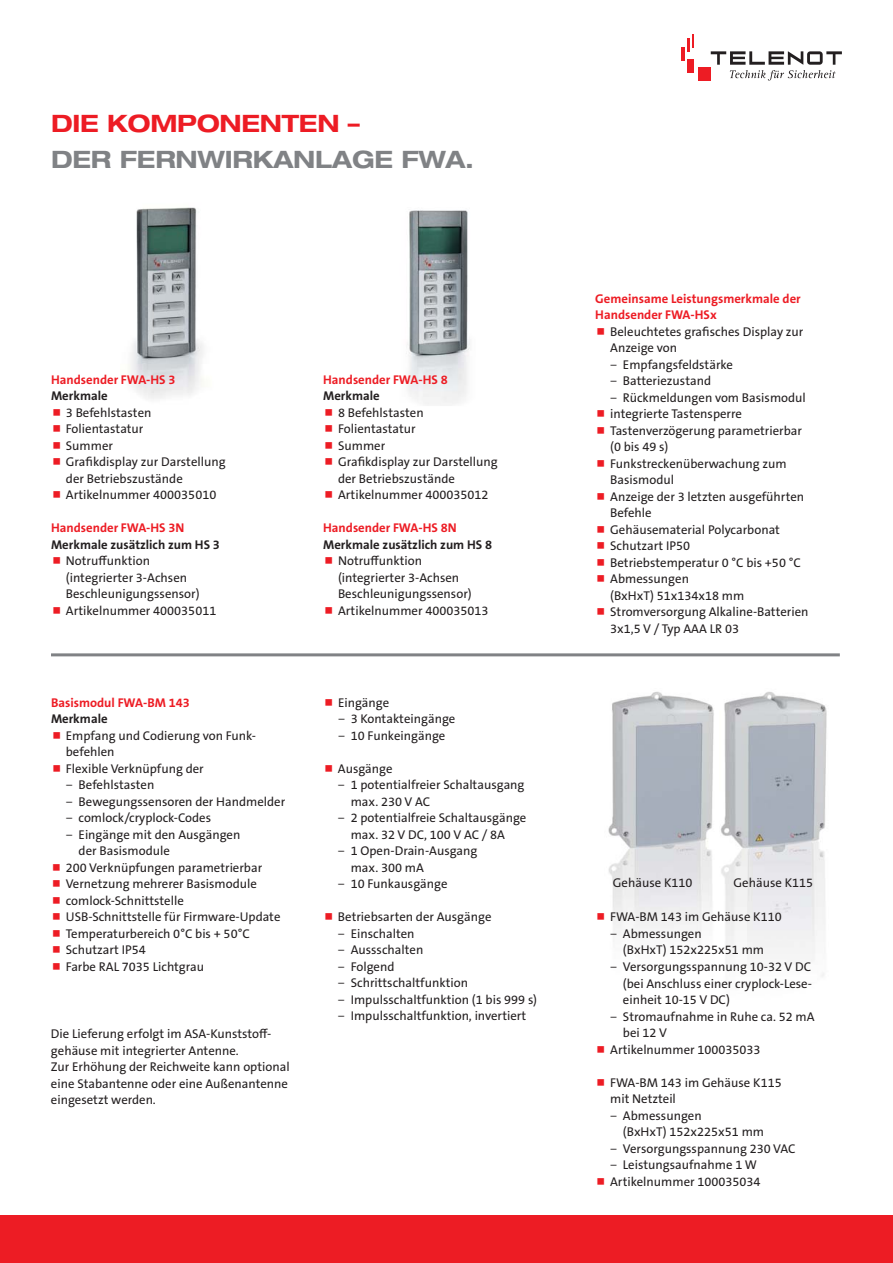
<style>
.page{position:relative;width:893px;height:1263px;background:#fff}
.page>*{position:absolute;margin:0;border:0;box-sizing:border-box;transform-origin:0 0}
.t1{font:700 expanded 24px "Helvetica Neue LT Pro";letter-spacing:-.01em;color:#808285}
.t2{font:700 expanded 24px "Helvetica Neue LT Pro";letter-spacing:-.01em;color:#ed1c24}
.t3{font:12.75px/16.5px "The Sans B Plus W5 Plain";color:#231f20}
.t4{font:700 12.75px/16.5px "The Sans B Plus W7";color:#ed1c24}
.t5{font:700 12.75px "The Sans B Plus W7";color:#231f20}
.s1{font-family:"The Sans B Plus W4";font-weight:300}
</style>
<div class="page">
<img style="left:129px;top:207px;width:74px;height:192px">
<img style="left:407px;top:210px;width:63px;height:195px">
<img style="left:608px;top:691px;width:106px;height:245px">
<img style="left:720px;top:692px;width:107px;height:285px">
<div style="left:0;top:1215px;width:893px;height:48px;background:#ed1c24"></div>
<hr style="left:51px;top:653px;width:789px;height:3px;background:#808285">
<div style="left:698px;top:68px;width:13px;height:13px;background:#ed1c24"></div>
<svg style="left:681px;top:35px;width:13px;height:26px"></svg>
<div style="left:687px;top:59px;width:7px;height:13px;background:#ed1c24"></div>
<svg style="left:711px;top:51px;width:131px;height:30px"></svg>
<h1 class="t2" style="left:51px;top:115px;width:310px">DIE KOMPONENTEN –</h1>
<h1 class="t1" style="left:51px;top:151px;width:425px">DER FERNWIRKANLAGE FWA.</h1>
<p class="t4" style="left:51px;top:372px;width:126px">Handsender FWA-HS 3</p>
<p class="t5" style="left:51px;top:390px;width:58px">Merkmale</p>
<p class="t3" style="left:66px;top:405px;width:161px">3 Befehlstasten<br>Folientastatur<br>Summer<br>Grafikdisplay zur Darstellung der Betriebszustände<br>Artikelnummer 400035010</p>
<p class="t4" style="left:51px;top:520px;width:135px">Handsender FWA-HS 3N</p>
<p class="t5" style="left:51px;top:538px;width:170px">Merkmale zusätzlich zum HS 3</p>
<p class="t3" style="left:66px;top:553px;width:152px">Notruffunktion (integrierter 3-Achsen<br>Beschleunigungssensor)<br>Artikelnummer 400035011</p>
<p class="t4" style="left:51px;top:695px;width:140px">Basismodul FWA-BM 143</p>
<p class="t5" style="left:51px;top:713px;width:58px">Merkmale</p>
<p class="t3" style="left:66px;top:728px;width:192px">Empfang und Codierung von Funk-</p>
<p class="t3" style="left:66px;top:744px;width:50px">befehlen</p>
<p class="t3" style="left:66px;top:761px;width:139px">Flexible Verknüpfung der</p>
<p class="t3" style="left:66px;top:777px;width:90px"><span class="s1">−</span> Befehlstasten</p>
<p class="t3" style="left:66px;top:794px;width:221px"><span class="s1">−</span> Bewegungssensoren der Handmelder</p>
<p class="t3" style="left:66px;top:810px;width:147px"><span class="s1">−</span> comlock/cryplock-Codes</p>
<p class="t3" style="left:66px;top:827px;width:176px"><span class="s1">−</span> Eingänge mit den Ausgängen</p>
<p class="t3" style="left:79px;top:843px;width:93px">der Basismodule</p>
<p class="t3" style="left:66px;top:860px;width:198px">200 Verknüpfungen parametrierbar</p>
<p class="t3" style="left:66px;top:876px;width:193px">Vernetzung mehrerer Basismodule</p>
<p class="t3" style="left:66px;top:893px;width:119px">comlock-Schnittstelle</p>
<p class="t3" style="left:66px;top:909px;width:216px">USB-Schnittstelle für Firmware-Update</p>
<p class="t3" style="left:66px;top:926px;width:185px">Temperaturbereich 0°C bis + 50°C</p>
<p class="t3" style="left:66px;top:942px;width:82px">Schutzart IP54</p>
<p class="t3" style="left:66px;top:959px;width:140px">Farbe RAL 7035 Lichtgrau</p>
<p class="t3" style="left:51px;top:1026px;width:240px">Die Lieferung erfolgt im ASA-Kunststoff&shy;gehäuse mit integrierter Antenne.<br>Zur Erhöhung der Reichweite kann optional eine Stabantenne oder eine Außenantenne eingesetzt werden.</p>
<p class="t4" style="left:323px;top:372px;width:126px">Handsender FWA-HS 8</p>
<p class="t5" style="left:323px;top:390px;width:58px">Merkmale</p>
<p class="t3" style="left:338px;top:405px;width:161px">8 Befehlstasten<br>Folientastatur<br>Summer<br>Grafikdisplay zur Darstellung der Betriebszustände<br>Artikelnummer 400035012</p>
<p class="t4" style="left:323px;top:520px;width:135px">Handsender FWA-HS 8N</p>
<p class="t5" style="left:323px;top:538px;width:170px">Merkmale zusätzlich zum HS 8</p>
<p class="t3" style="left:338px;top:553px;width:152px">Notruffunktion (integrierter 3-Achsen<br>Beschleunigungssensor)<br>Artikelnummer 400035013</p>
<p class="t3" style="left:338px;top:695px;width:119px">Eingänge<br><span class="s1">−</span> 3 Kontakteingänge <span class="s1">−</span> 10 Funkeingänge</p>
<p class="t3" style="left:338px;top:761px;width:56px">Ausgänge</p>
<p class="t3" style="left:338px;top:777px;width:188px"><span class="s1">−</span> 1 potentialfreier Schaltausgang</p>
<p class="t3" style="left:351px;top:794px;width:81px">max. 230 V AC</p>
<p class="t3" style="left:338px;top:810px;width:190px"><span class="s1">−</span> 2 potentialfreie Schaltausgänge</p>
<p class="t3" style="left:351px;top:827px;width:156px">max. 32 V DC, 100 V AC / 8A</p>
<p class="t3" style="left:338px;top:843px;width:141px"><span class="s1">−</span> 1 Open-Drain-Ausgang</p>
<p class="t3" style="left:351px;top:860px;width:75px">max. 300 mA</p>
<p class="t3" style="left:338px;top:876px;width:111px"><span class="s1">−</span> 10 Funkausgänge</p>
<p class="t3" style="left:338px;top:909px;width:201px">Betriebsarten der Ausgänge<br><span class="s1">−</span> Einschalten<br><span class="s1">−</span> Aussschalten<br><span class="s1">−</span> Folgend<br><span class="s1">−</span> Schrittschaltfunktion<br><span class="s1">−</span> Impulsschaltfunktion (1 bis 999 s) <span class="s1">−</span> Impulsschaltfunktion, invertiert</p>
<p class="t4" style="left:595px;top:291px;width:207px">Gemeinsame Leistungsmerkmale der<br>Handsender FWA-HSx</p>
<p class="t3" style="left:610px;top:324px;width:200px">Beleuchtetes grafisches Display zur<br>Anzeige von<br><span class="s1">−</span> Empfangsfeldstärke<br><span class="s1">−</span> Batteriezustand<br><span class="s1">−</span> Rückmeldungen vom Basismodul integrierte Tastensperre<br>Tastenverzögerung parametrierbar (0 bis 49 s)<br>Funkstreckenüberwachung zum<br>Basismodul<br>Anzeige der 3 letzten ausgeführten<br>Befehle<br>Gehäusematerial Polycarbonat<br>Schutzart IP50<br>Betriebstemperatur 0 °C bis +50 °C<br>Abmessungen<br>(BxHxT) 51x134x18 mm<br>Stromversorgung Alkaline-Batterien<br>3x1,5 V / Typ AAA LR 03</p>
<p class="t3" style="left:613px;top:875px;width:81px">Gehäuse K110</p>
<p class="t3" style="left:734px;top:875px;width:81px">Gehäuse K115</p>
<p class="t3" style="left:610px;top:909px;width:173px">FWA-BM 143 im Gehäuse K110 <span class="s1">−</span> Abmessungen</p>
<p class="t3" style="left:623px;top:942px;width:143px">(BxHxT) 152x225x51 mm</p>
<p class="t3" style="left:610px;top:959px;width:203px"><span class="s1">−</span> Versorgungsspannung 10-32 V DC</p>
<p class="t3" style="left:623px;top:975px;width:191px">(bei Anschluss einer cryplock-Lese-</p>
<p class="t3" style="left:623px;top:992px;width:109px">einheit 10-15 V DC)</p>
<p class="t3" style="left:610px;top:1008px;width:206px"><span class="s1">−</span> Stromaufnahme in Ruhe ca. 52 mA</p>
<p class="t3" style="left:623px;top:1025px;width:45px">bei 12 V</p>
<p class="t3" style="left:610px;top:1041px;width:152px">Artikelnummer 100035033</p>
<p class="t3" style="left:610px;top:1074px;width:173px">FWA-BM 143 im Gehäuse K115 mit Netzteil<br><span class="s1">−</span> Abmessungen</p>
<p class="t3" style="left:610px;top:1124px;width:187px;text-indent:13px">(BxHxT) 152x225x51 mm<br><span class="s1">−</span> Versorgungsspannung 230 VAC <span class="s1">−</span> Leistungsaufnahme 1 W<br>Artikelnummer 100035034</p>
</div>
